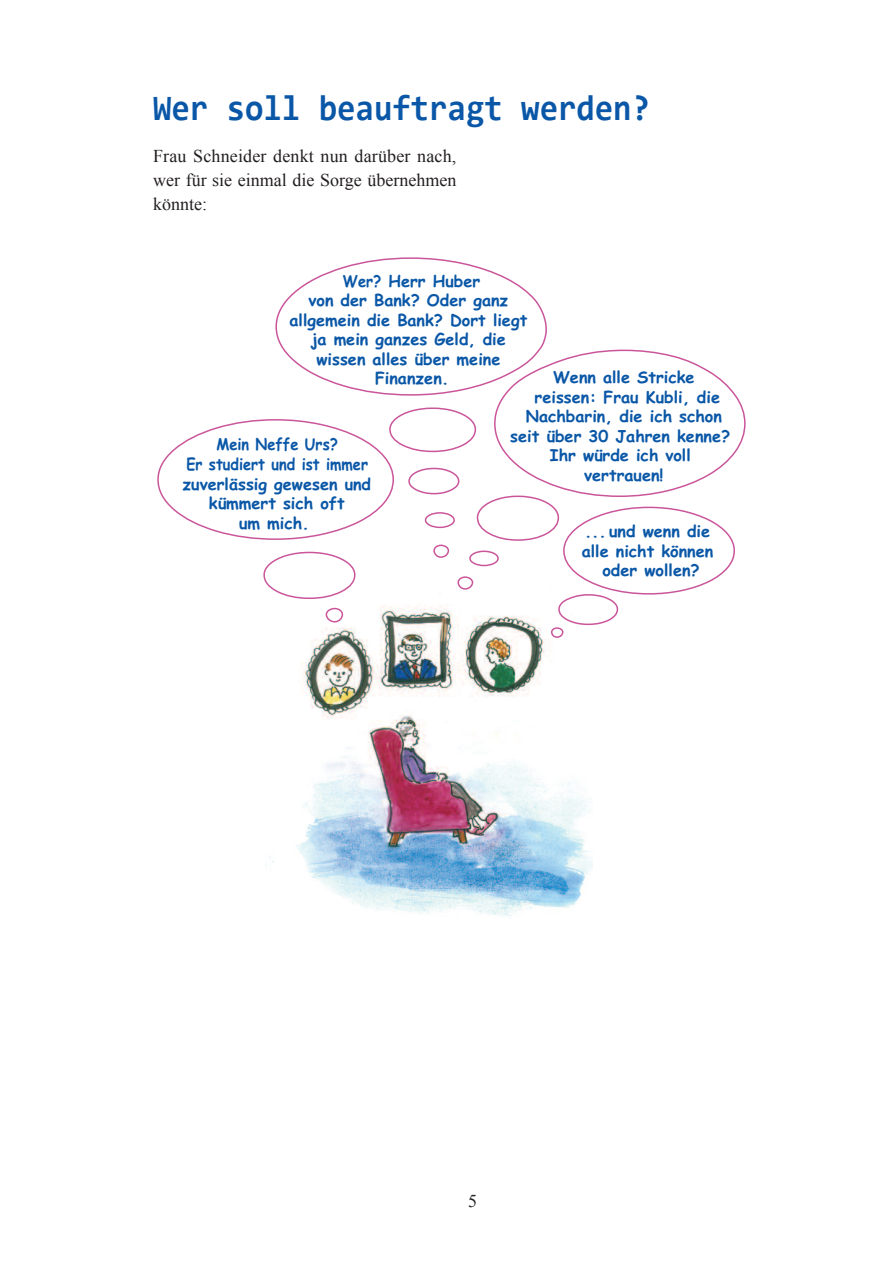
<style>
.page{position:relative;width:893px;height:1263px;background:#fff}
.page>*{position:absolute;margin:0;border:0;box-sizing:border-box;transform-origin:0 0}
.t1{font:700 36px "Consolas";color:#0a57a8;scale:.93 1}
.t2{font:18px/24px "Times New Roman";color:#231f20;text-align:justify}
.t3{font:700 16.2px/19.5px "Comic Sans MS";color:#0a57a7;text-align:center;scale:.9 1}
.t4{font:700 16.2px/19.5px "Comic Sans MS";color:#0a57a7;text-align:center}
</style>
<div class="page">
<img style="left:265px;top:604px;width:328px;height:313px">
<svg style="left:157px;top:419px;width:238px;height:204px"></svg>
<svg style="left:550px;top:567px;width:179px;height:72px"></svg>
<svg style="left:469px;top:349px;width:277px;height:218px"></svg>
<svg style="left:275px;top:257px;width:273px;height:139px"></svg>
<svg style="left:388px;top:407px;width:89px;height:46px"></svg>
<svg style="left:408px;top:467px;width:52px;height:28px"></svg>
<svg style="left:424px;top:512px;width:31px;height:17px"></svg>
<svg style="left:433px;top:544px;width:17px;height:14px"></svg>
<svg style="left:457px;top:576px;width:17px;height:14px"></svg>
<h1 class="t1" style="left:153px;top:94px;width:536px">wer soll beauftragt werden?</h1>
<p class="t2" style="left:153px;top:144px;width:305px">Frau Schneider denkt nun darüber nach, wer für sie einmal die Sorge übernehmen könnte:</p>
<p class="t3" style="left:290px;top:271px;width:266px">Wer? Herr Huber<br>von der Bank? Oder ganz allgemein die Bank? Dort liegt ja mein ganzes Geld, die wissen alles über meine<br>Finanzen.</p>
<p class="t4" style="left:553px;top:367px;width:143px">Wenn alle Stricke</p>
<p class="t4" style="left:535px;top:387px;width:187px">reissen: Frau Kubli, die</p>
<p class="t4" style="left:526px;top:406px;width:197px">Nachbarin, die ich schon</p>
<p class="t4" style="left:510px;top:426px;width:222px">seit über 30 Jahren kenne?</p>
<p class="t4" style="left:550px;top:445px;width:142px">Ihr würde ich voll</p>
<p class="t4" style="left:584px;top:465px;width:81px">vertrauen!</p>
<p class="t3" style="left:183px;top:434px;width:211px">Mein Neffe Urs?<br>Er studiert und ist immer zuverlässig gewesen und kümmert sich oft<br>um mich.</p>
<p class="t4" style="left:582px;top:521px;width:133px">... und wenn die alle nicht können oder wollen?</p>
<p class="t2" style="left:468px;top:1189px;width:10px">5</p>
</div>
